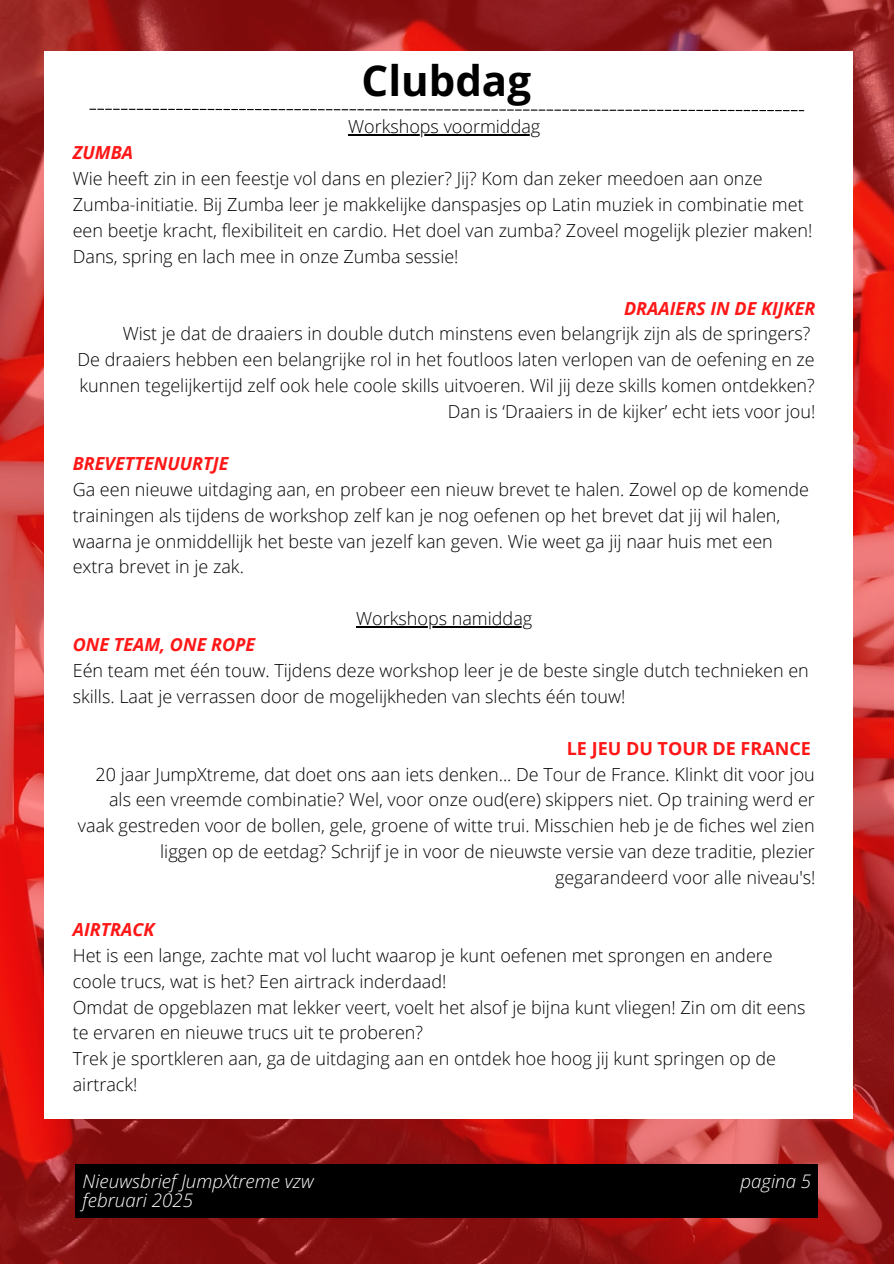
<style>
.page{position:relative;width:894px;height:1264px;background:#fff}
.page>*{position:absolute;margin:0;border:0;box-sizing:border-box;transform-origin:0 0}
.t1{font:700 42px "Open Sans";color:#000}
.t2{font:italic 300 18.6px "Open Sans";color:#fff}
.t3{font:300 18px/25.8px "Open Sans";color:#000}
.t4{font:italic 700 18px "Open Sans";color:#ff1616}
.t5{font:700 18px "Open Sans";color:#ff1616}
</style>
<div class="page">
<img style="left:0;top:0;width:893px;height:1263px">
<div style="left:44px;top:51px;width:808px;height:1067px;background:#fff"></div>
<hr style="left:348px;top:134px;width:192px;height:2px;background:#000">
<hr style="left:356px;top:626px;width:176px;height:1px;background:#000">
<svg style="left:89px;top:109px;width:715px;height:2px"></svg>
<div style="left:75px;top:1163px;width:743px;height:54px;background:#000"></div>
<p class="t1" style="left:361px;top:51px;width:171px">Clubdag</p>
<p class="t3" style="left:348px;top:113px;width:194px">Workshops voormiddag</p>
<h1 class="t4" style="left:73px;top:140px;width:62px">ZUMBA</h1>
<p class="t3" style="left:73px;top:165px;width:741px">Wie heeft zin in een feestje vol dans en plezier? Jij? Kom dan zeker meedoen aan onze<br>Zumba-initiatie. Bij Zumba leer je makkelijke danspasjes op Latin muziek in combinatie met een beetje kracht, flexibiliteit en cardio. Het doel van zumba? Zoveel mogelijk plezier maken!</p>
<p class="t3" style="left:73px;top:243px;width:387px">Dans, spring en lach mee in onze Zumba sessie!</p>
<p class="t4" style="left:624px;top:295px;width:193px">DRAAIERS IN DE KIJKER</p>
<p class="t3" style="left:123px;top:320px;width:689px">Wist je dat de draaiers in double dutch minstens even belangrijk zijn als de springers?</p>
<p class="t3" style="left:77px;top:346px;width:739px;text-align:right">De draaiers hebben een belangrijke rol in het foutloos laten verlopen van de oefening en ze kunnen tegelijkertijd zelf ook hele coole skills uitvoeren. Wil jij deze skills komen ontdekken?<br>Dan is ‘Draaiers in de kijker’ echt iets voor jou!</p>
<p class="t4" style="left:73px;top:450px;width:157px">BREVETTENUURTJE</p>
<p class="t3" style="left:73px;top:476px;width:737px">Ga een nieuwe uitdaging aan, en probeer een nieuw brevet te halen. Zowel op de komende trainingen als tijdens de workshop zelf kan je nog oefenen op het brevet dat jij wil halen, waarna je onmiddellijk het beste van jezelf kan geven. Wie weet ga jij naar huis met een extra brevet in je zak.</p>
<p class="t3" style="left:356px;top:605px;width:177px">Workshops namiddag</p>
<p class="t4" style="left:73px;top:632px;width:184px">ONE TEAM, ONE ROPE</p>
<p class="t3" style="left:73px;top:657px;width:737px">Eén team met één touw. Tijdens deze workshop leer je de beste single dutch technieken en skills. Laat je verrassen door de mogelijkheden van slechts één touw!</p>
<p class="t5" style="left:566px;top:735px;width:245px">LE JEU DU TOUR DE FRANCE</p>
<p class="t3" style="left:78px;top:760px;width:738px;text-align:right">20 jaar JumpXtreme, dat doet ons aan iets denken... De Tour de France. Klinkt dit voor jou als een vreemde combinatie? Wel, voor onze oud(ere) skippers niet. Op training werd er vaak gestreden voor de bollen, gele, groene of witte trui. Misschien heb je de fiches wel zien liggen op de eetdag? Schrijf je in voor de nieuwste versie van deze traditie, plezier gegarandeerd voor alle niveau's!</p>
<p class="t4" style="left:73px;top:916px;width:83px">AIRTRACK</p>
<p class="t3" style="left:73px;top:941px;width:701px">Het is een lange, zachte mat vol lucht waarop je kunt oefenen met sprongen en andere coole trucs, wat is het? Een airtrack inderdaad!</p>
<p class="t3" style="left:73px;top:993px;width:734px">Omdat de opgeblazen mat lekker veert, voelt het alsof je bijna kunt vliegen! Zin om dit eens te ervaren en nieuwe trucs uit te proberen?</p>
<p class="t3" style="left:73px;top:1045px;width:704px">Trek je sportkleren aan, ga de uitdaging aan en ontdek hoe hoog jij kunt springen op de airtrack!</p>
<p class="t2" style="left:83px;top:1168px;width:232px">Nieuwsbrief JumpXtreme vzw</p>
<p class="t2" style="left:83px;top:1187px;width:112px">februari 2025</p>
<p class="t2" style="left:740px;top:1168px;width:72px">pagina 5</p>
</div>
